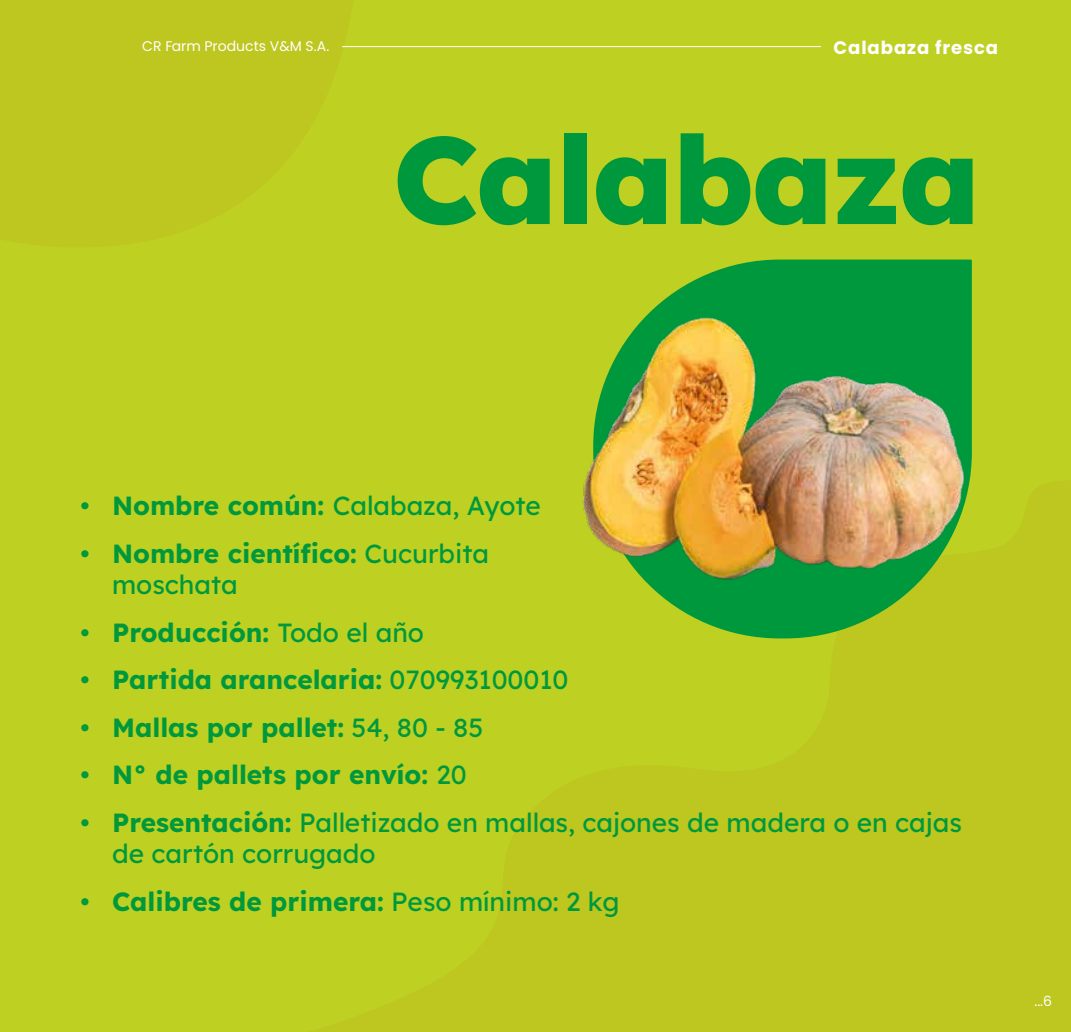
<style>
.page{position:relative;width:1071px;height:1032px;background:#fff}
.page>*{position:absolute;margin:0;border:0;box-sizing:border-box;transform-origin:0 0}
.t1{font:800 122.5px "Lexend";letter-spacing:-.02em;color:#00983d}
.t2{font:700 26.25px/31.5px "Lexend";color:#00983d}
.t3{font:26.25px/31.5px "Lexend";color:#00983d}
.t4{font:700 18.03px "Poppins";letter-spacing:.05em;color:#fff}
.t5{font:14px "Poppins";color:#fff}
.s1{font-weight:700}
.s2{font-weight:400}
</style>
<div class="page">
<div style="left:0;top:0;width:1071px;height:1031px;background:#bed022"></div>
<hr style="left:342px;top:46px;width:479px;height:1px;background:#fff">
<svg style="left:673px;top:259px;width:299px;height:379px;fill:#00983d"></svg>
<img style="left:582px;top:293px;width:390px;height:328px">
<p class="t5" style="left:142px;top:38px;width:189px">CR Farm Products V&amp;M S.A.</p>
<p class="t4" style="left:834px;top:38px;width:166px">Calabaza fresca</p>
<h1 class="t1" style="left:393px;top:79px;width:590px">Calabaza</h1>
<p class="t3" style="left:81px;top:488px;width:462px"><span class="s1">• Nombre común:</span> Calabaza, Ayote</p>
<p class="t2" style="left:112px;top:535px;width:378px;text-indent:-32px">• Nombre científico: <span class="s2">Cucurbita moschata</span></p>
<p class="t2" style="left:81px;top:614px;width:345px">• Producción: <span class="s2">Todo el año</span></p>
<p class="t2" style="left:81px;top:662px;width:490px">• Partida arancelaria: <span class="s2">070993100010</span></p>
<p class="t2" style="left:81px;top:709px;width:404px">• Mallas por pallet: <span class="s2">54, 80 - 85</span></p>
<p class="t2" style="left:81px;top:757px;width:388px">• N° de pallets por envío: <span class="s2">20</span></p>
<p class="t3" style="left:112px;top:805px;width:852px;text-indent:-32px"><span class="s1">• Presentación:</span> Palletizado en mallas, cajones de madera o en cajas de cartón corrugado</p>
<p class="t2" style="left:81px;top:883px;width:540px">• Calibres de primera: <span class="s2">Peso mínimo: 2 kg</span></p>
<p class="t5" style="left:1034px;top:992px;width:19px">...6</p>
</div>
